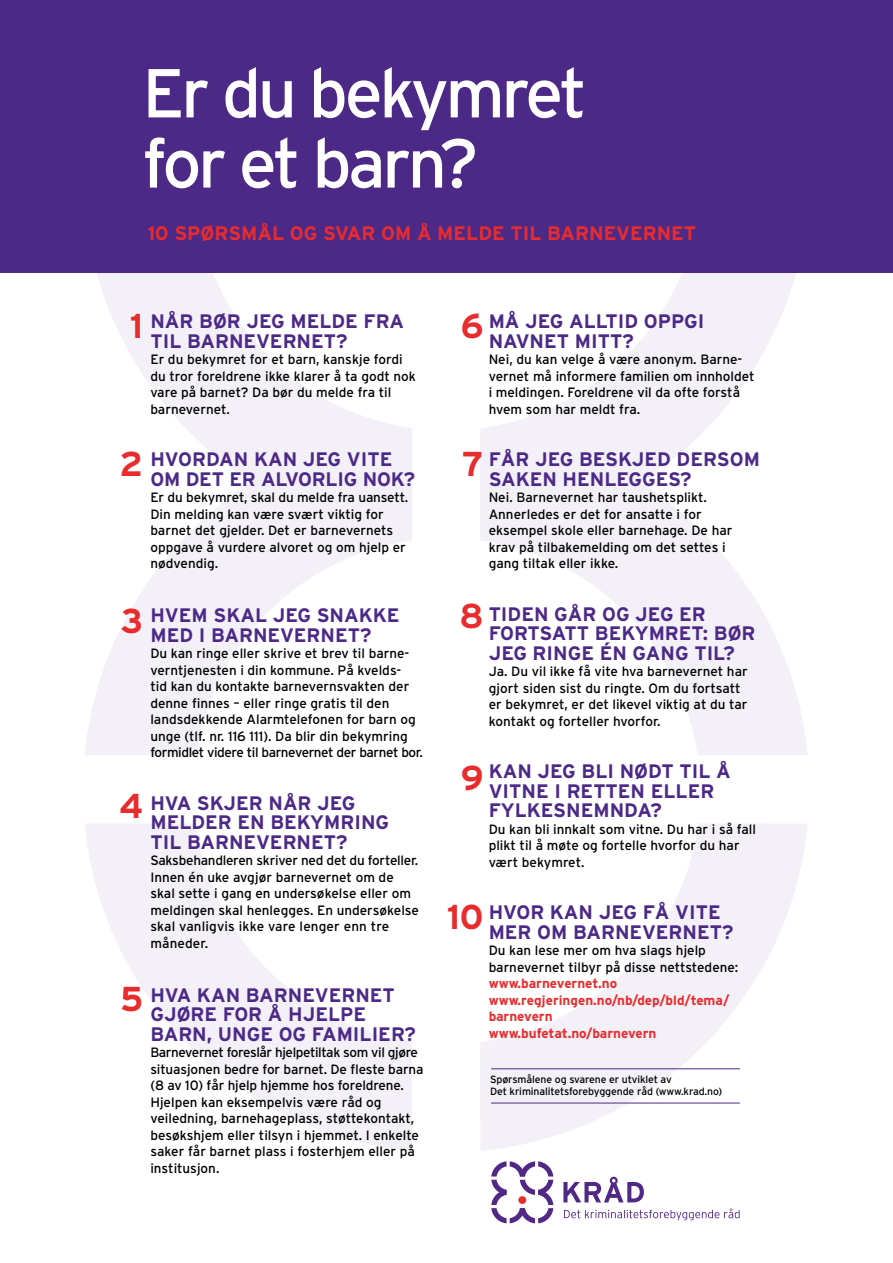
<style>
.page{position:relative;width:893px;height:1263px;background:#fff}
.page>*{position:absolute;margin:0;border:0;box-sizing:border-box;transform-origin:0 0}
.t1{font:69px/70.2px "Interstate";letter-spacing:-.05em;color:#fff}
.t2{font:700 34.5px "Interstate";color:#e82c2e}
.t3{font:700 19.5px/19.5px "Interstate";color:#4c2987}
.t4{font:700 19.5px "Interstate";color:#e82c2e}
.t5{font:13.5px/16.5px "Interstate";color:#000}
.t6{font:700 13.5px/16.5px "Interstate";color:#e82c2e}
.t7{font:10.5px/12px "Interstate";letter-spacing:-.01em;color:#000}
</style>
<div class="page">
<svg style="left:85px;top:824px;width:327px;height:327px"></svg>
<svg style="left:85px;top:537px;width:327px;height:218px"></svg>
<svg style="left:480px;top:824px;width:327px;height:327px"></svg>
<svg style="left:85px;top:272px;width:327px;height:265px;fill:#f3f0f7"></svg>
<svg style="left:480px;top:272px;width:328px;height:156px"></svg>
<svg style="left:480px;top:428px;width:327px;height:327px"></svg>
<div style="left:0;top:0;width:893px;height:272px;background:#4c2987"></div>
<svg style="left:563px;top:1177px;width:81px;height:25px"></svg>
<svg style="left:564px;top:1208px;width:176px;height:12px"></svg>
<svg style="left:491px;top:1161px;width:62px;height:62px"></svg>
<hr style="left:491px;top:1068px;width:249px;height:1px;background:#4c2987">
<hr style="left:491px;top:1103px;width:249px;height:1px;background:#4c2987">
<h1 class="t1" style="left:142px;top:57px;width:446px">Er du bekymret for et barn?</h1>
<h3 class="t4" style="left:148px;top:222px;width:550px">10 SPØRSMÅL OG SVAR OM Å MELDE TIL BARN EVERN ET</h3>
<h3 class="t3" style="left:150px;top:312px;width:255px">NÅR BØR JEG MELDE FRA<br>TIL BARN EVERN ET?</h3>
<p class="t5" style="left:150px;top:351px;width:267px">Er du bekymret for et barn, kanskje fordi du tror foreldrene ikke klarer å ta godt nok vare på barnet? Da bør du melde fra til barnevernet.</p>
<h3 class="t3" style="left:150px;top:450px;width:266px">HVORDAN KAN JEG VITE<br>OM DET ER ALVORLIG NOK?</h3>
<p class="t5" style="left:150px;top:489px;width:259px">Er du bekymret, skal du melde fra uansett.<br>Din melding kan være svært viktig for barnet det gjelder. Det er barnevernets oppgave å vurdere alvoret og om hjelp er nødvendig.</p>
<h3 class="t3" style="left:150px;top:606px;width:251px">HVEM SKAL JEG SNAKKE<br>MED I BARN EVERN ET?</h3>
<p class="t5" style="left:150px;top:645px;width:274px">Du kan ringe eller skrive et brev til barne&shy;verntjenesten i din kommune. På kvelds-<br>tid kan du kontakte barnevernsvakten der denne finnes – eller ringe gratis til den landsdekkende Alarmtelefonen for barn og unge (tlf. nr. 116 111). Da blir din bekymring formidlet videre til barnevernet der barnet bor.</p>
<h3 class="t3" style="left:150px;top:793px;width:240px">HVA SKJER NÅR JEG<br>MELDER EN BEKYMRING<br>TIL BARN EVERN ET?</h3>
<p class="t5" style="left:150px;top:852px;width:270px">Saksbehandleren skriver ned det du forteller.<br>Innen én uke avgjør barnevernet om de skal sette i gang en undersøkelse eller om meldingen skal henlegges. En undersøkelse skal vanligvis ikke vare lenger enn tre måneder.</p>
<h3 class="t3" style="left:489px;top:312px;width:217px">MÅ JEG ALLTID OPPGI<br>NAVN ET MITT?</h3>
<p class="t5" style="left:489px;top:351px;width:267px">Nei, du kan velge å være anonym. Barne&shy;vernet må informere familien om innholdet i meldingen. Foreldrene vil da ofte forstå hvem som har meldt fra.</p>
<h3 class="t3" style="left:489px;top:450px;width:273px">FÅR JEG BESKJED DERSOM<br>SAKEN H EN LEGGES?</h3>
<p class="t5" style="left:489px;top:489px;width:245px">Nei. Barnevernet har taushetsplikt.<br>Annerledes er det for ansatte i for eksempel skole eller barnehage. De har krav på tilbakemelding om det settes i gang tiltak eller ikke.</p>
<h3 class="t3" style="left:489px;top:604px;width:268px">TIDEN GÅR OG JEG ER<br>FORTSATT BEKYMRET: BØR<br>JEG RINGE ÉN GANG TIL?</h3>
<p class="t5" style="left:489px;top:663px;width:261px">Ja. Du vil ikke få vite hva barnevernet har gjort siden sist du ringte. Om du fortsatt er bekymret, er det likevel viktig at du tar kontakt og forteller hvorfor.</p>
<h3 class="t3" style="left:489px;top:762px;width:244px">KAN JEG BLI NØDT TIL Å<br>VITN E I RETTEN ELLER<br>FYLKESN EMN DA?</h3>
<p class="t5" style="left:489px;top:821px;width:269px">Du kan bli innkalt som vitne. Du har i så fall plikt til å møte og fortelle hvorfor du har vært bekymret.</p>
<h3 class="t3" style="left:489px;top:903px;width:246px">HVOR KAN JEG FÅ VITE<br>MER OM BARN EVERN ET?</h3>
<p class="t5" style="left:489px;top:942px;width:251px">Du kan lese mer om hva slags hjelp barnevernet tilbyr på disse nettstedene:</p>
<p class="t6" style="left:489px;top:975px;width:242px">WWW.BARNEVERNET.NO<br>WWW.REGJERINGEN.NO/NB/DEP/BLD/TEMA/<br>BARNEVERN<br>WWW.BUFETAT.NO/BARNEVERN</p>
<h2 class="t2" style="left:130px;top:307px;width:15px">1</h2>
<h2 class="t2" style="left:461px;top:307px;width:24px">6</h2>
<h2 class="t2" style="left:120px;top:444px;width:25px">2</h2>
<h2 class="t2" style="left:462px;top:445px;width:23px">7</h2>
<h2 class="t2" style="left:459px;top:597px;width:26px">8</h2>
<h2 class="t2" style="left:121px;top:601px;width:24px">3</h2>
<h2 class="t2" style="left:461px;top:759px;width:24px">9</h2>
<h2 class="t2" style="left:119px;top:786px;width:25px">4</h2>
<h2 class="t2" style="left:447px;top:898px;width:39px">10</h2>
<h2 class="t2" style="left:120px;top:980px;width:25px">5</h2>
<h3 class="t3" style="left:150px;top:985px;width:267px">HVA KAN BARN EVERN ET<br>GJØRE FOR Å HJELPE<br>BARN, UNGE OG FAMILIER?</h3>
<p class="t5" style="left:150px;top:1044px;width:275px">Barnevernet foreslår hjelpetiltak som vil gjøre situasjonen bedre for barnet. De fleste barna (8 av 10) får hjelp hjemme hos foreldrene.<br>Hjelpen kan eksempelvis være råd og veiledning, barnehageplass, støttekontakt, besøkshjem eller tilsyn i hjemmet. I enkelte saker får barnet plass i fosterhjem eller på institusjon.</p>
<p class="t7" style="left:490px;top:1073px;width:233px">Spørsmålene og svarene er utviklet av<br>Det kriminalitetsforebyggende råd (www.krad.no)</p>
</div>
